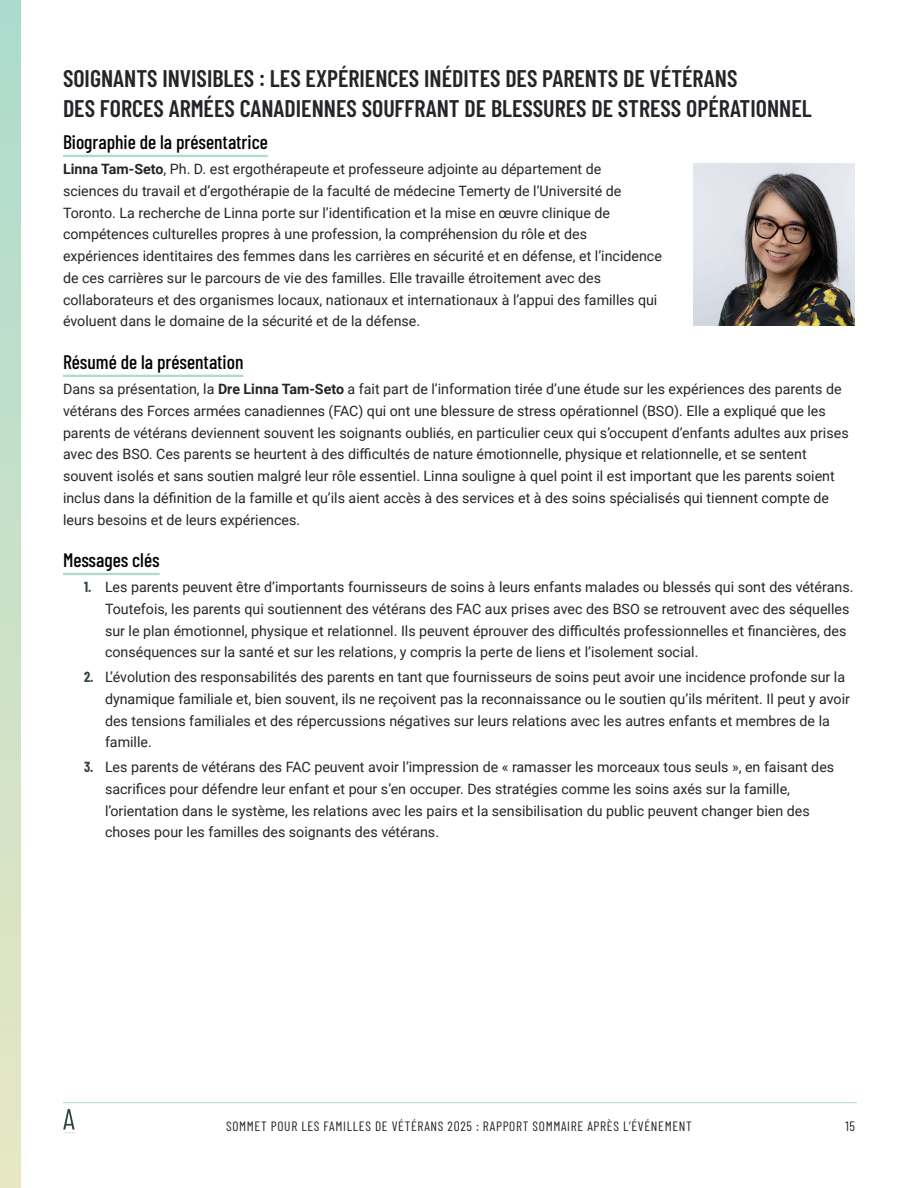
<style>
.page{position:relative;width:918px;height:1188px;background:#fff}
.page>*{position:absolute;margin:0;border:0;box-sizing:border-box;transform-origin:0 0}
.Heading_3{font:600 24px/30px "Barlow Condensed";color:#242529}
.Heading_4{font:500 19.5px "Barlow Condensed";color:#000}
.Body{font:14.25px/21.8px "Roboto";color:#242529}
.t1{font:13.5px "Barlow Condensed";letter-spacing:.05em;color:#242529}
.s1{font-weight:700}
.s2{font-family:"Barlow Condensed";font-weight:700;color:#354743}
</style>
<div class="page">
<hr style="left:63px;top:1102px;width:794px;height:1px;background:#aadbcf">
<svg style="left:63px;top:1109px;width:12px;height:25px"></svg>
<div style="left:0;top:0;width:21px;height:1188px;background:linear-gradient(to bottom,#abdbcd,#e7e7c3)"></div>
<hr style="left:63px;top:155px;width:205px;height:2px;background:#aadbcf">
<hr style="left:63px;top:375px;width:180px;height:2px;background:#aadbcf">
<hr style="left:63px;top:573px;width:97px;height:2px;background:#aadbcf">
<img style="left:693px;top:164px;width:162px;height:162px">
<p class="Heading_3" style="left:63px;top:62px;width:750px">SOIGNANTS INVISIBLES : LES EXPÉRIENCES INÉDITES DES PARENTS DE VÉTÉRANS<br>DES FORCES ARMÉES CANADIENNES SOUFFRANT DE BLESSURES DE STRESS OPÉRATIONNEL</p>
<p class="Heading_4" style="left:63px;top:128px;width:206px">Biographie de la présentatrice</p>
<p class="Body" style="left:63px;top:158px;width:600px"><span class="s1">Linna Tam-Seto</span>, Ph. D. est ergothérapeute et professeure adjointe au département de<br>sciences du travail et d’ergothérapie de la faculté de médecine Temerty de l’Université de Toronto. La recherche de Linna porte sur l’identification et la mise en œuvre clinique de compétences culturelles propres à une profession, la compréhension du rôle et des expériences identitaires des femmes dans les carrières en sécurité et en défense, et l’incidence de ces carrières sur le parcours de vie des familles. Elle travaille étroitement avec des collaborateurs et des organismes locaux, nationaux et internationaux à l’appui des familles qui évoluent dans le domaine de la sécurité et de la défense.</p>
<p class="Heading_4" style="left:63px;top:348px;width:182px">Résumé de la présentation</p>
<p class="Body" style="left:63px;top:378px;width:787px">Dans sa présentation, la <span class="s1">Dre Linna Tam-Seto</span> a fait part de l’information tirée d’une étude sur les expériences des parents de vétérans des Forces armées canadiennes (FAC) qui ont une blessure de stress opérationnel (BSO). Elle a expliqué que les parents de vétérans deviennent souvent les soignants oubliés, en particulier ceux qui s’occupent d’enfants adultes aux prises avec des BSO. Ces parents se heurtent à des difficultés de nature émotionnelle, physique et relationnelle, et se sentent souvent isolés et sans soutien malgré leur rôle essentiel. Linna souligne à quel point il est important que les parents soient inclus dans la définition de la famille et qu’ils aient accès à des services et à des soins spécialisés qui tiennent compte de leurs besoins et de leurs expériences.</p>
<p class="Heading_4" style="left:63px;top:547px;width:98px">Messages clés</p>
<p class="Body" style="left:105px;top:576px;width:750px;text-indent:-21px"><span class="s2">1.</span> Les parents peuvent être d’importants fournisseurs de soins à leurs enfants malades ou blessés qui sont des vétérans.<br>Toutefois, les parents qui soutiennent des vétérans des FAC aux prises avec des BSO se retrouvent avec des séquelles sur le plan émotionnel, physique et relationnel. Ils peuvent éprouver des difficultés professionnelles et financières, des conséquences sur la santé et sur les relations, y compris la perte de liens et l’isolement social.</p>
<p class="Body" style="left:105px;top:666px;width:746px;text-indent:-21px"><span class="s2">2.</span> L’évolution des responsabilités des parents en tant que fournisseurs de soins peut avoir une incidence profonde sur la dynamique familiale et, bien souvent, ils ne reçoivent pas la reconnaissance ou le soutien qu’ils méritent. Il peut y avoir des tensions familiales et des répercussions négatives sur leurs relations avec les autres enfants et membres de la famille.</p>
<p class="Body" style="left:105px;top:756px;width:731px;text-indent:-21px"><span class="s2">3.</span> Les parents de vétérans des FAC peuvent avoir l’impression de « ramasser les morceaux tous seuls », en faisant des sacrifices pour défendre leur enfant et pour s’en occuper. Des stratégies comme les soins axés sur la famille, l’orientation dans le système, les relations avec les pairs et la sensibilisation du public peuvent changer bien des choses pour les familles des soignants des vétérans.</p>
<p class="t1" style="left:226px;top:1116px;width:467px">SOMMET POUR LES FAMILLES DE VÉTÉRANS 2025 : RAPPORT SOMMAIRE APRÈS L’ÉVÉNEMENT</p>
<p class="t1" style="left:845px;top:1116px;width:11px">15</p>
</div>
